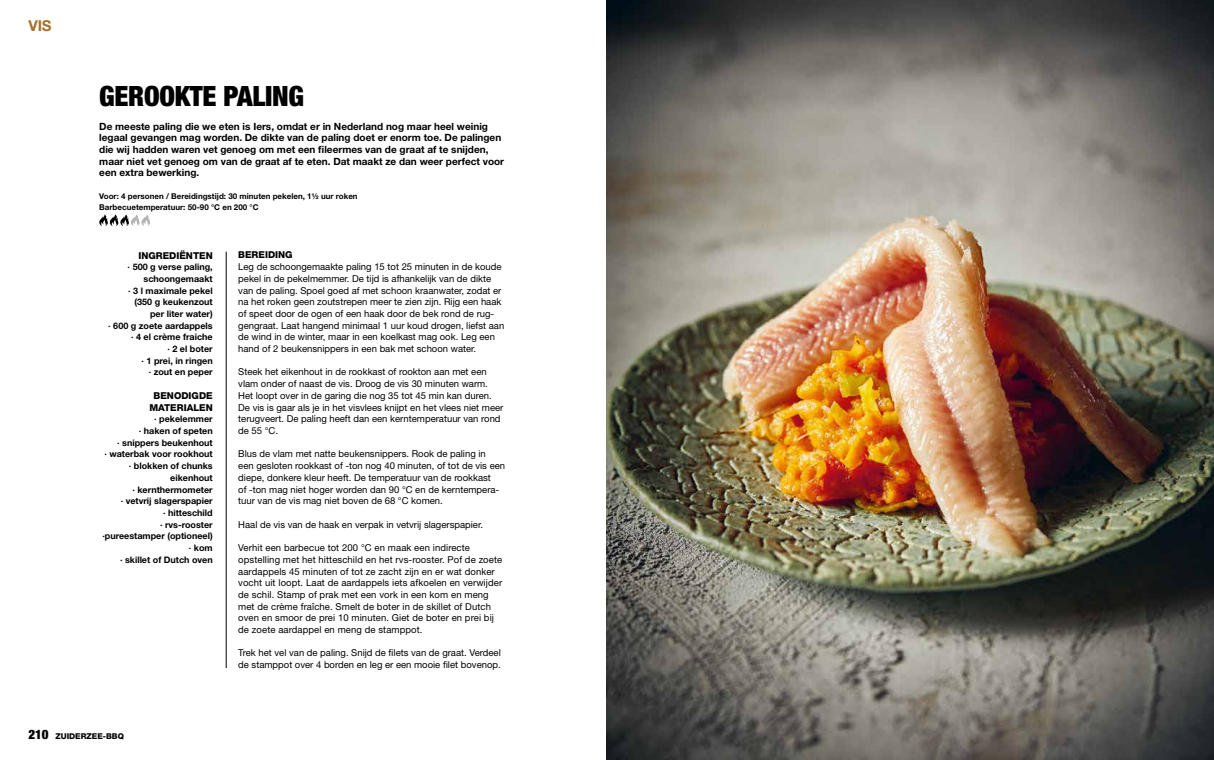
<style>
.page{position:relative;width:1214px;height:760px;background:#fff}
.page>*{position:absolute;margin:0;border:0;box-sizing:border-box;transform-origin:0 0}
.t1{font:900 condensed 28px "Helvetica Neue LT Std";letter-spacing:-.01em;color:#000}
.t2{font:700 15px "Helvetica Neue LT Std";color:#a6722c}
.t3{font:700 10px/11.7px "Helvetica Neue LT Std";color:#000}
.t4{font:9.5px/11.7px "Helvetica Neue LT Std";color:#000}
.t5{font:800 9.5px/11.7px "Helvetica Neue LT Std";color:#000;text-align:center}
.t6{font:700 9px/11.7px "Helvetica Neue LT Std";color:#000;text-align:right}
.t7{font:700 8px/11px "Helvetica Neue LT Std";color:#000}
.t8{font:800 8px "Helvetica Neue LT Std";color:#000}
.s1{font-weight:900;font-stretch:condensed;font-size:13px}
</style>
<div class="page">
<img style="left:607px;top:0;width:606px;height:760px">
<svg style="left:99px;top:214px;width:51px;height:12px"></svg>
<hr style="left:226px;top:252px;width:1px;height:416px;background:#000">
<h2 class="t2" style="left:28px;top:17px;width:25px">VIS</h2>
<h1 class="t1" style="left:99px;top:79px;width:206px">GEROOKTE PALING</h1>
<p class="t3" style="left:99px;top:120px;width:406px">De meeste paling die we eten is Iers, omdat er in Nederland nog maar heel weinig legaal gevangen mag worden. De dikte van de paling doet er enorm toe. De palingen die wij hadden waren vet genoeg om met een fileermes van de graat af te snijden, maar niet vet genoeg om van de graat af te eten. Dat maakt ze dan weer perfect voor een extra bewerking.</p>
<p class="t7" style="left:99px;top:191px;width:260px">Voor: 4 personen / Bereidingstijd: 30 minuten pekelen, 1½ uur roken<br>Barbecuetemperatuur: 50-90 °C en 200 °C</p>
<p class="t5" style="left:138px;top:249px;width:76px">INGREDIËNTEN</p>
<p class="t6" style="left:108px;top:261px;width:106px">∙ 500 g verse paling, schoongemaakt<br>∙ 3 l maximale pekel (350 g keukenzout<br>per liter water)<br>∙ 600 g zoete aardappels ∙ 4 el crème fraiche<br>∙ 2 el boter<br>∙ 1 prei, in ringen<br>∙ zout en peper</p>
<p class="t5" style="left:149px;top:389px;width:65px">BENODIGDE<br>MATERIALEN</p>
<p class="t6" style="left:102px;top:413px;width:112px">∙ pekelemmer<br>∙ haken of speten<br>∙ snippers beukenhout<br>∙ waterbak voor rookhout ∙ blokken of chunks eikenhout<br>∙ kernthermometer<br>∙ vetvrij slagerspapier<br>∙ hitteschild<br>∙ rvs-rooster ∙pureestamper (optioneel) ∙ kom<br>∙ skillet of Dutch oven</p>
<p class="t5" style="left:238px;top:249px;width:56px">BEREIDING</p>
<p class="t4" style="left:238px;top:261px;width:267px">Leg de schoongemaakte paling 15 tot 25 minuten in de koude pekel in de pekelmemmer. De tijd is afhankelijk van de dikte van de paling. Spoel goed af met schoon kraanwater, zodat er na het roken geen zoutstrepen meer te zien zijn. Rijg een haak of speet door de ogen of een haak door de bek rond de rug&shy;gengraat. Laat hangend minimaal 1 uur koud drogen, liefst aan de wind in de winter, maar in een koelkast mag ook. Leg een hand of 2 beukensnippers in een bak met schoon water.</p>
<p class="t4" style="left:238px;top:366px;width:266px">Steek het eikenhout in de rookkast of rookton aan met een vlam onder of naast de vis. Droog de vis 30 minuten warm.<br>Het loopt over in de garing die nog 35 tot 45 min kan duren.<br>De vis is gaar als je in het visvlees knijpt en het vlees niet meer terugveert. De paling heeft dan een kerntemperatuur van rond de 55 °C.</p>
<p class="t4" style="left:238px;top:448px;width:268px">Blus de vlam met natte beukensnippers. Rook de paling in<br>een gesloten rookkast of -ton nog 40 minuten, of tot de vis een diepe, donkere kleur heeft. De temperatuur van de rookkast<br>of -ton mag niet hoger worden dan 90 °C en de kerntempera&shy;tuur van de vis mag niet boven de 68 °C komen.</p>
<p class="t4" style="left:238px;top:518px;width:246px">Haal de vis van de haak en verpak in vetvrij slagerspapier.</p>
<p class="t4" style="left:238px;top:542px;width:265px">Verhit een barbecue tot 200 °C en maak een indirecte opstelling met het hitteschild en het rvs-rooster. Pof de zoete aardappels 45 minuten of tot ze zacht zijn en er wat donker vocht uit loopt. Laat de aardappels iets afkoelen en verwijder de schil. Stamp of prak met een vork in een kom en meng met de crème fraîche. Smelt de boter in de skillet of Dutch oven en smoor de prei 10 minuten. Giet de boter en prei bij de zoete aardappel en meng de stamppot.</p>
<p class="t4" style="left:238px;top:647px;width:264px">Trek het vel van de paling. Snijd de filets van de graat. Verdeel de stamppot over 4 borden en leg er een mooie filet bovenop.</p>
<p class="t8" style="left:28px;top:731px;width:97px"><span class="s1">210</span> ZUIDERZEE-BBQ</p>
</div>
